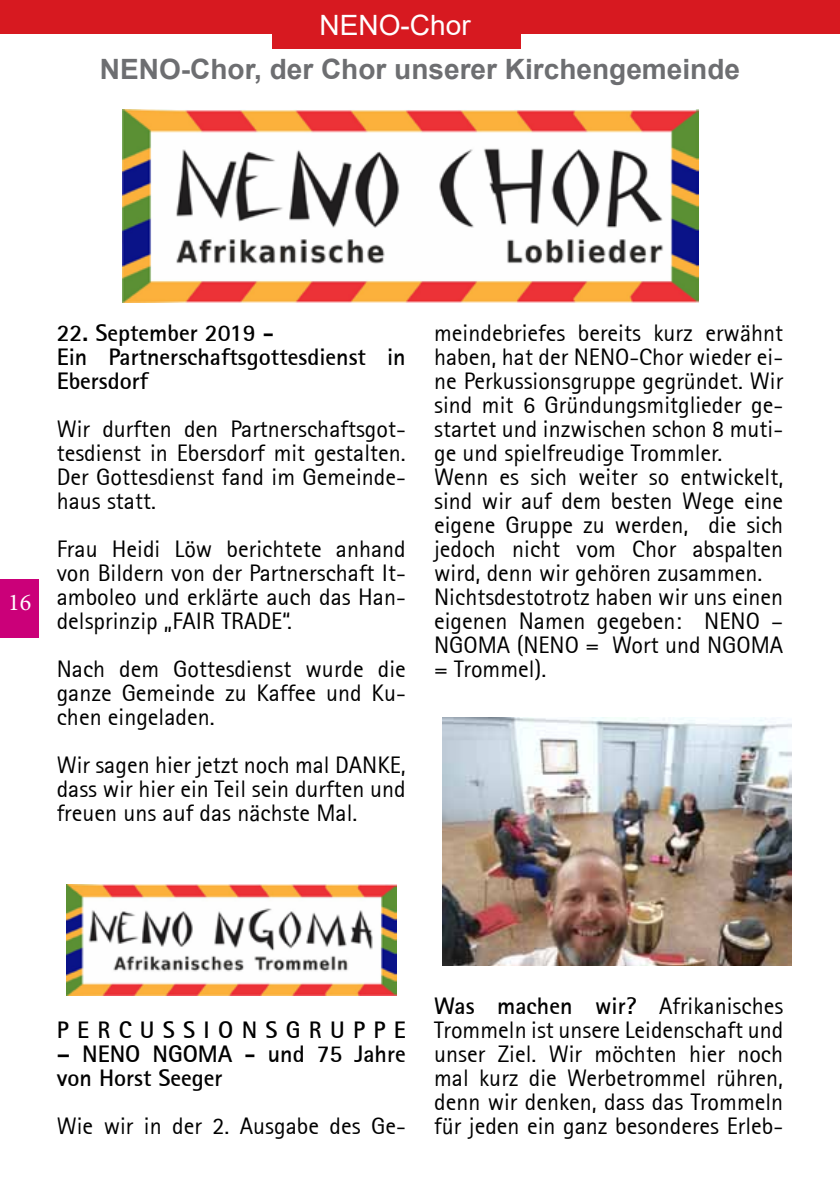
<style>
.page{position:relative;width:840px;height:1191px;background:#fff}
.page>*{position:absolute;margin:0;border:0;box-sizing:border-box;transform-origin:0 0}
.t1{font:700 28px "Arial";color:#6d6e71}
.t2{font:28px "Arial";color:#fff}
.t3{font:24px/24px "Rotis Sans Serif 55";color:#000;text-align:justify}
.t4{font:24px/24px "Rotis Sans Serif Bold 65";color:#000}
.t5{font:24px "Rotis Sans Serif Bold 65";letter-spacing:.345em;color:#000}
.t6{font:24px "Minion Pro";color:#fff}
.s1{font-family:"Rotis Sans Serif 55"}
</style>
<div class="page">
<div style="left:0;top:579px;width:39px;height:59px;background:#cb0079"></div>
<div style="left:0;top:0;width:839px;height:33px;background:#d71920"></div>
<div style="left:272px;top:0;width:249px;height:49px;background:#d71920"></div>
<img style="left:123px;top:110px;width:575px;height:193px">
<img style="left:442px;top:717px;width:349px;height:249px">
<img style="left:66px;top:884px;width:330px;height:111px">
<p class="t2" style="left:319px;top:6px;width:152px">NENO-Chor</p>
<p class="t1" style="left:100px;top:49px;width:641px">NENO-Chor, der Chor unserer Kirchengemeinde</p>
<p class="t6" style="left:8px;top:586px;width:25px">16</p>
<p class="t4" style="left:57px;top:321px;width:350px">22. September 2019 -<br>Ein Partnerschaftsgottesdienst in<br>Ebersdorf</p>
<p class="t3" style="left:57px;top:417px;width:350px">Wir durften den Partnerschaftsgot&shy;tesdienst in Ebersdorf mit gestalten.<br>Der Gottesdienst fand im Gemeinde&shy;haus statt.</p>
<p class="t3" style="left:57px;top:537px;width:350px">Frau Heidi Löw berichtete anhand von Bildern von der Partnerschaft It&shy;amboleo und erklärte auch das Han&shy;delsprinzip „FAIR TRADE“.</p>
<p class="t3" style="left:57px;top:657px;width:350px">Nach dem Gottesdienst wurde die ganze Gemeinde zu Kaffee und Ku&shy;chen eingeladen.</p>
<p class="t3" style="left:57px;top:753px;width:350px">Wir sagen hier jetzt noch mal DANKE, dass wir hier ein Teil sein durften und freuen uns auf das nächste Mal.</p>
<p class="t3" style="left:434px;top:321px;width:350px;text-align:left">meindebriefes bereits kurz erwähnt haben, hat der NENO-Chor wieder ei&shy;ne Perkussionsgruppe gegründet. Wir sind mit 6 Gründungsmitglieder ge&shy;startet und inzwischen schon 8 muti&shy;ge und spielfreudige Trommler.<br>Wenn es sich weiter so entwickelt, sind wir auf dem besten Wege eine eigene Gruppe zu werden, die sich jedoch nicht vom Chor abspalten wird, denn wir gehören zusammen.<br>Nichtsdestotrotz haben wir uns einen eigenen Namen gegeben: NENO –<br>NGOMA (NENO = Wort und NGOMA = Trommel).</p>
<p class="t5" style="left:57px;top:1014px;width:350px">PERCUSSIONSGRUPPE</p>
<p class="t4" style="left:57px;top:1041px;width:350px">– NENO NGOMA - und 75 Jahre von Horst Seeger</p>
<p class="t3" style="left:57px;top:1113px;width:350px">Wie wir in der 2. Ausgabe des Ge-</p>
<p class="t4" style="left:434px;top:993px;width:350px">Was machen wir? <span class="s1">Afrikanisches</span></p>
<p class="t3" style="left:434px;top:1017px;width:350px">Trommeln ist unsere Leidenschaft und unser Ziel. Wir möchten hier noch mal kurz die Werbetrommel rühren, denn wir denken, dass das Trommeln für jeden ein ganz besonderes Erleb-</p>
</div>
